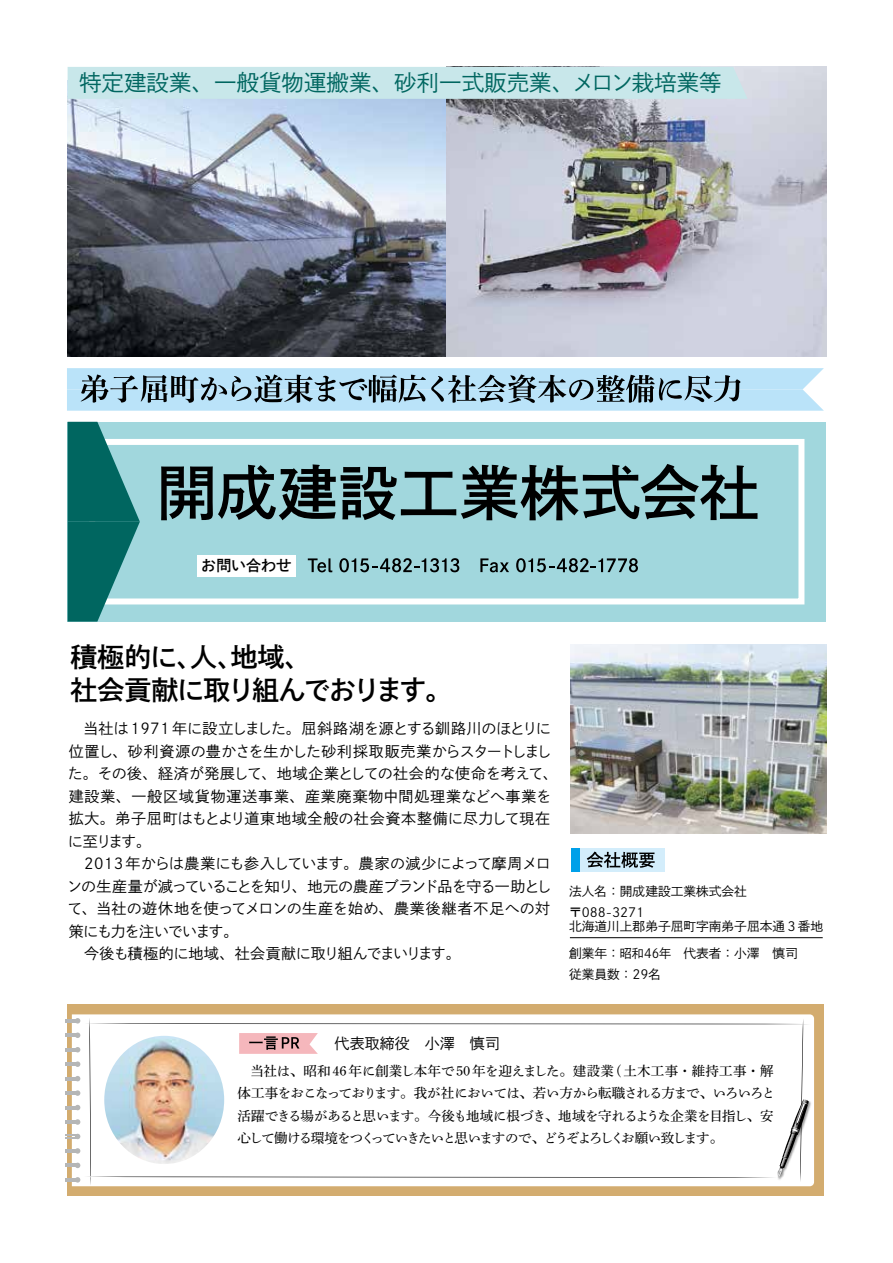
<style>
.page{position:relative;width:893px;height:1263px;background:#fff}
.page>*{position:absolute;margin:0;border:0;box-sizing:border-box;transform-origin:0 0}
.t1{font:27px/33px "Shuei Go Kin Std B";letter-spacing:-.025em;color:#000}
.t2{font:22.5px "Shuei Go Kin Std L";color:#006660}
.t3{font:15px/22.5px "Shuei Go Kin Std L";letter-spacing:.005em;color:#000}
.t4{font:15px "Shuei Go Kin Std B";letter-spacing:.005em;color:#000}
.t5{font:13.5px/22.5px "Shuei Min Pro M";letter-spacing:-.055em;color:#000}
.t6{font:12.75px/20.7px "Shuei Go Kin Std L";color:#000}
</style>
<div class="page">
<div style="left:67px;top:1005px;width:757px;height:191px;background:#d3ac6f"></div>
<svg style="left:72px;top:1014px;width:742px;height:172px;fill:#fff"></svg>
<img style="left:811px;top:1098px;width:2px;height:84px">
<div style="left:68px;top:422px;width:758px;height:200px;background:#a1d7dd"></div>
<div style="left:89px;top:439px;width:715px;height:165px;border:6px solid #fff"></div>
<img style="left:571px;top:645px;width:255px;height:188px">
<svg style="left:67px;top:368px;width:757px;height:43px"></svg>
<svg style="left:68px;top:422px;width:72px;height:200px"></svg>
<svg style="left:161px;top:464px;width:596px;height:56px"></svg>
<div style="left:572px;top:848px;width:92px;height:23px;background:#d3edfb"></div>
<div style="left:572px;top:848px;width:8px;height:23px;background:#00a0e9"></div>
<svg style="left:587px;top:851px;width:68px;height:17px"></svg>
<div style="left:65px;top:1017px;width:746px;height:169px;background:#fff"></div>
<img style="left:67px;top:80px;width:380px;height:276px">
<img style="left:447px;top:67px;width:379px;height:289px">
<div style="left:197px;top:555px;width:99px;height:22px;background:#fff"></div>
<hr style="left:570px;top:937px;width:253px;height:1px;background:#000">
<svg style="left:308px;top:558px;width:24px;height:14px"></svg>
<svg style="left:339px;top:558px;width:120px;height:14px"></svg>
<svg style="left:480px;top:558px;width:29px;height:14px"></svg>
<svg style="left:516px;top:558px;width:122px;height:14px"></svg>
<div style="left:68px;top:67px;width:680px;height:32px;background:#c8e7ea"></div>
<img style="left:104px;top:1036px;width:120px;height:128px">
<h2 class="t2" style="left:79px;top:68px;width:644px">特定建設業、一般貨物運搬業、砂利一式販売業、メロン栽培業等</h2>
<p class="t4" style="left:201px;top:555px;width:92px">お問い合わせ</p>
<h1 class="t1" style="left:71px;top:640px;width:384px">積極的に人、、<br>社会貢献に取り組んでおります。</h1>
<p class="t3" style="left:67px;top:717px;width:492px">　当社は1971 年に設立しました。屈斜路湖を源とする釧路川のほとりに位置し、砂利資源の豊かさを生かした砂利採取販売業からスタートしました。その後、経済が発展して、地域企業としての社会的な使命を考えて、建設業、一般区域貨物運送事業、産業廃棄物中間処理業などへ事業を拡大。弟子屈町はもとより道東地域全般の社会資本整備に尽力して現在に至ります。<br>　2013年からは農業にも参入しています。農家の減少によって摩周メロンの生産量が減っていることを知り、地元の農産ブランド品を守る一助として、当社の遊休地を使ってメロンの生産を始め、農業後継者不足への対策にも力を注いでいます。<br>　今後も積極的に地域、社会貢献に取り組んでまいります。</p>
<h1 class="t1" style="left:231px;top:640px;width:83px">地域、</h1>
<p class="t6" style="left:569px;top:881px;width:179px">法人名：開成建設工業株式会社〒088-3271</p>
<p class="t6" style="left:569px;top:912px;width:256px;line-height:27.6px">北海道川上郡弟子屈町字南弟子屈本通３番地創業年：昭和46年　代表者：小澤　慎司</p>
<p class="t6" style="left:569px;top:964px;width:94px">従業員数：29名</p>
<p class="t3" style="left:335px;top:1031px;width:167px">代表取締役　小澤　慎司</p>
<p class="t5" style="left:237px;top:1059px;width:539px">　当社は、昭和46 年に創業し本年で50 年を迎えました。建設業(土木工事・維持工事・解体工事をおこなっております。我が社においては、若い方から転職される方まで、いろいろと活躍できる場があると思います。今後も地域に根づき、地域を守れるような企業を目指し、安心して働ける環境をつくっていきたいと思いますので、どうぞよろしくお願い致します。</p>
</div>
